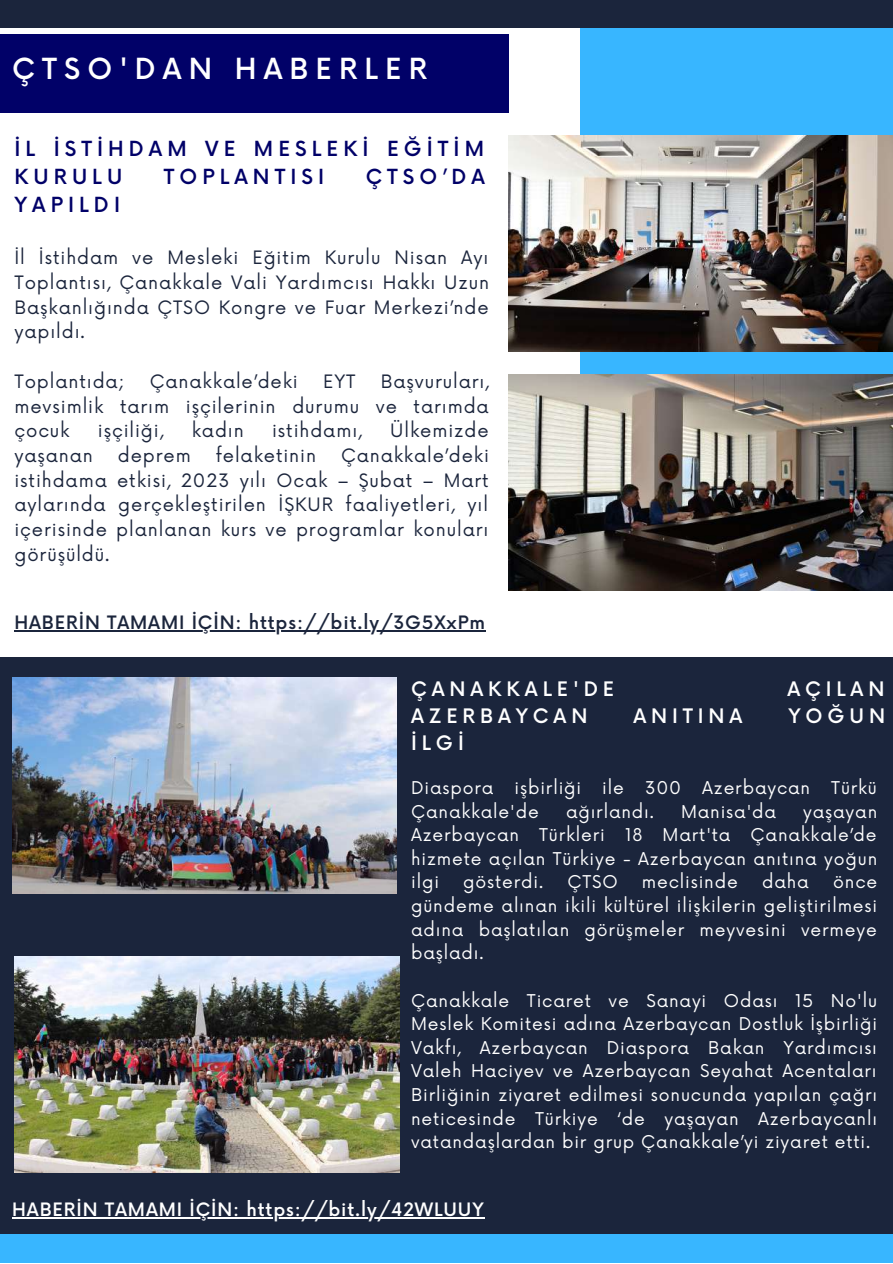
<style>
.page{position:relative;width:893px;height:1264px;background:#fff}
.page>*{position:absolute;margin:0;border:0;box-sizing:border-box;transform-origin:0 0}
.t1{font:500 28.35px "Now";letter-spacing:.25em;color:#fff}
.t2{font:500 20.25px/28px "Now";letter-spacing:.25em;color:#010168}
.t3{font:500 19.5px "Now";letter-spacing:.25em;color:#fff}
.t4{font:18px/24.8px "Now";letter-spacing:.05em;color:#1b253c;text-align:justify}
.t5{font:500 18px "Now";letter-spacing:.05em;color:#1b253c}
.t6{font:500 18px "Now";letter-spacing:.05em;color:#fff}
.t7{font:17.25px/23.5px "Now";letter-spacing:.05em;color:#fff}
</style>
<div class="page">
<div style="left:580px;top:13px;width:312px;height:569px;background:#38b6ff"></div>
<div style="left:0;top:657px;width:892px;height:596px;background:#1b253c"></div>
<div style="left:0;top:0;width:892px;height:27px;background:#1b253c"></div>
<div style="left:0;top:1234px;width:892px;height:28px;background:#38b6ff"></div>
<img style="left:508px;top:135px;width:384px;height:216px">
<div style="left:0;top:34px;width:508px;height:79px;background:#010168"></div>
<img style="left:12px;top:677px;width:385px;height:216px">
<img style="left:14px;top:956px;width:385px;height:216px">
<img style="left:508px;top:374px;width:384px;height:216px">
<hr style="left:14px;top:630px;width:235px;height:1px;background:#1b253c">
<hr style="left:249px;top:630px;width:237px;height:1px;background:#1b253c">
<hr style="left:12px;top:1217px;width:234px;height:1px;background:#fff">
<hr style="left:246px;top:1217px;width:238px;height:1px;background:#fff">
<h1 class="t1" style="left:12px;top:54px;width:416px">ÇTSO'DAN HABERLER</h1>
<p class="t2" style="left:14px;top:136px;width:471px">İL İSTİHDAM VE MESLEKİ EĞİTİM<br>KURULU</p>
<p class="t2" style="left:164px;top:164px;width:162px">TOPLANTISI</p>
<p class="t2" style="left:365px;top:164px;width:121px">ÇTSO’DA</p>
<p class="t2" style="left:14px;top:192px;width:107px">YAPILDI</p>
<p class="t4" style="left:14px;top:246px;width:476px">İl İstihdam ve Mesleki Eğitim Kurulu Nisan Ayı Toplantısı, Çanakkale Vali Yardımcısı Hakkı Uzun Başkanlığında ÇTSO Kongre ve Fuar Merkezi’nde yapıldı.</p>
<p class="t4" style="left:14px;top:370px;width:112px">Toplantıda;</p>
<p class="t4" style="left:150px;top:370px;width:146px">Çanakkale’deki</p>
<p class="t4" style="left:323px;top:370px;width:34px">EYT</p>
<p class="t4" style="left:14px;top:370px;width:476px;text-indent:366px">Başvuruları, mevsimli k tarım işçilerinin durumu ve tarımda çocuk</p>
<p class="t4" style="left:98px;top:419px;width:67px">işçiliği,</p>
<p class="t4" style="left:192px;top:419px;width:53px">kadın</p>
<p class="t4" style="left:272px;top:419px;width:91px">isti hdamı,</p>
<p class="t4" style="left:390px;top:419px;width:100px">Ülkemizde</p>
<p class="t4" style="left:14px;top:444px;width:80px">yaşanan</p>
<p class="t4" style="left:118px;top:444px;width:75px">deprem</p>
<p class="t4" style="left:216px;top:444px;width:102px">felaketi ni n</p>
<p class="t4" style="left:14px;top:444px;width:475px;text-align:left;text-indent:326px">Çanakkale’deki isti hdama etkisi, 2023 yılı Ocak – Şubat – Mart aylarında gerçekleşti ri len İŞKUR faaliyetleri, yıl içerisi nde planlanan kurs ve programlar konuları görüşüldü.</p>
<p class="t5" style="left:14px;top:613px;width:472px">HABERİN TAMAMI İÇİN: https://bit.ly/3G5XxPm</p>
<p class="t3" style="left:411px;top:678px;width:205px">ÇANAKKALE'DE</p>
<p class="t3" style="left:787px;top:678px;width:99px">AÇILAN</p>
<p class="t3" style="left:411px;top:705px;width:178px">AZERBAYCAN</p>
<p class="t3" style="left:633px;top:705px;width:110px">ANITINA</p>
<p class="t3" style="left:788px;top:705px;width:98px">YOĞUN</p>
<p class="t3" style="left:411px;top:732px;width:54px">İLGİ</p>
<p class="t7" style="left:411px;top:777px;width:169px">Diaspora işbi rliği</p>
<p class="t7" style="left:602px;top:777px;width:276px">i le 300 Azerbaycan Türkü</p>
<p class="t7" style="left:411px;top:800px;width:129px">Çanakkale'de</p>
<p class="t7" style="left:566px;top:800px;width:89px">ağırlandı.</p>
<p class="t7" style="left:681px;top:800px;width:96px">Manisa'da</p>
<p class="t7" style="left:803px;top:800px;width:76px">yaşayan</p>
<p class="t7" style="left:411px;top:824px;width:192px">Azerbaycan Türkleri</p>
<p class="t7" style="left:411px;top:824px;width:467px;text-align:justify;text-indent:214px">18 Mart'ta Çanakkale’de hizmete açılan Türkiye - Azerbaycan anıtına yoğun ilgi</p>
<p class="t7" style="left:463px;top:871px;width:82px">gösterdi.</p>
<p class="t7" style="left:567px;top:871px;width:52px">ÇTSO</p>
<p class="t7" style="left:641px;top:871px;width:97px">meclisi nde</p>
<p class="t7" style="left:762px;top:871px;width:48px">daha</p>
<p class="t7" style="left:411px;top:871px;width:467px;text-indent:422px">önce gündeme alınan i kili kültürel ilişkilerin geliştirilmesi adına başlatılan görüşmeler meyvesi ni vermeye başladı.</p>
<p class="t7" style="left:411px;top:989px;width:467px">Çanakkale Ticaret ve Sanayi Odası 15 No'lu Meslek Komitesi adına Azerbaycan Dostluk İşbi rliği Vakfı, Azerbaycan Diaspora Bakan Yardımcısı Valeh Haciyev ve Azerbaycan Seyahat Acentaları Bi rliği ni n ziyaret edi lmesi sonucunda yapılan çağrı neti cesi nde Türkiye ‘de yaşayan Azerbaycanlı vatandaşlardan bi r grup Çanakkale’yi ziyaret etti.</p>
<p class="t6" style="left:12px;top:1200px;width:473px">HABERİN TAMAMI İÇİN: https://bit.ly/42WLUUY</p>
</div>
